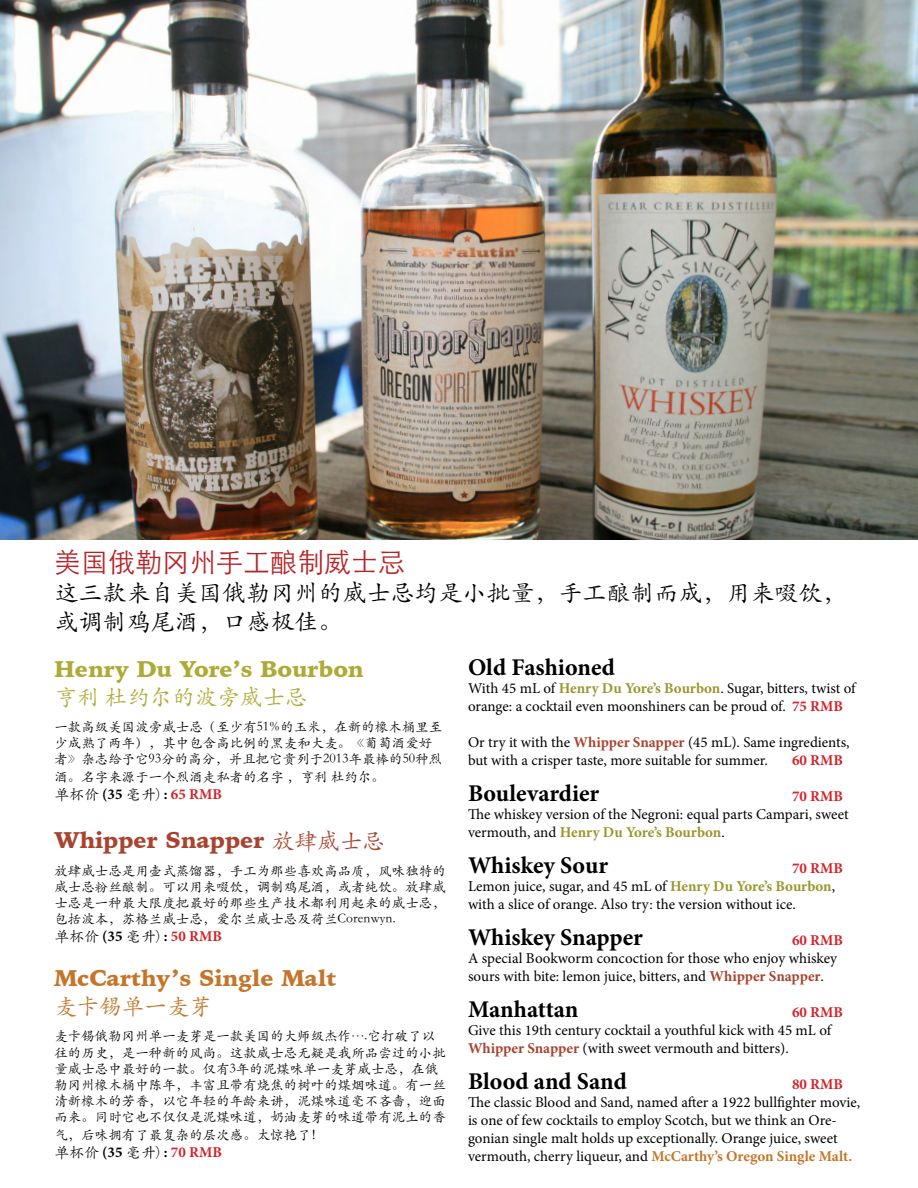
<style>
.page{position:relative;width:918px;height:1188px;background:#fff}
.page>*{position:absolute;margin:0;border:0;box-sizing:border-box;transform-origin:0 0}
.t1{font:300 27px "ST Heiti SC";color:#b72325}
.t2{font:700 24px "Minion Pro";color:#000}
.t3{font:24px/28.8px "ST Kaiti";color:#000}
.t4{font:900 22.5px "Iowan Old Style";color:#adab35}
.t5{font:900 22.5px "Iowan Old Style";color:#c57529}
.t6{font:900 22.5px "Iowan Old Style";color:#a84330}
.t7{font:22.5px "ST Kaiti";color:#adab35}
.t8{font:22.5px "ST Kaiti";color:#c57529}
.t9{font:15px/18px "Minion Pro";color:#000}
.t10{font:15px "ST Kaiti";color:#000}
.t11{font:700 15px "Minion Pro";color:#d2232a}
.t12{font:13.5px/16.2px "ST Kaiti";color:#000}
.s1{font-family:"Minion Pro";font-weight:700}
.s2{font-family:"Minion Pro";font-weight:700;color:#d2232a}
.s3{font-family:"ST Kaiti";font-weight:400}
.s4{font-weight:700;color:#98972d}
.s5{font-weight:700;color:#d2232a}
.s6{font-weight:700;color:#a84330}
.s7{font-weight:700;color:#c57529}
</style>
<div class="page">
<img style="left:0;top:0;width:917px;height:540px">
<h1 class="t1" style="left:54px;top:539px;width:352px">美国俄勒冈州手工酿制威士忌</h1>
<h2 class="t3" style="left:54px;top:578px;width:793px">这三款来自美国俄勒冈州的威士忌均是小批量，手工酿制而成，用来啜饮，或调制鸡尾酒，口感极佳。</h2>
<h3 class="t4" style="left:54px;top:654px;width:311px">Henry Du Yore’s Bourbon</h3>
<h3 class="t7" style="left:54px;top:683px;width:255px">亨利 杜约尔的波旁威士忌</h3>
<p class="t12" style="left:54px;top:718px;width:390px">一款高级美国波旁威士忌（至少有51%的玉米，在新的橡木桶里至少成熟了两年），其中包含高比例的黑麦和大麦。《葡萄酒爱好者》杂志给予它93分的高分，并且把它贵列于2013年最棒的50种烈</p>
<p class="t12" style="left:54px;top:768px;width:332px">酒。名字来源于一个烈酒走私者的名字 ，亨利 杜约尔。</p>
<p class="t10" style="left:54px;top:785px;width:169px">单杯价 <span class="s1">(35</span> 毫升) <span class="s1">:</span> <span class="s2">65 RMB</span></p>
<h3 class="t6" style="left:54px;top:825px;width:332px">Whipper Snapper <span class="s3">放肆威士忌</span></h3>
<p class="t12" style="left:54px;top:862px;width:393px;text-align:justify">放肆威士忌是用壶式蒸馏器，手工为那些喜欢高品质，风味独特的威士忌粉丝酿制。可以用来啜饮，调制鸡尾酒，或者纯饮。放肆威士忌是一种最大限度把最好的那些生产技术都利用起来的威士忌，包括波本，苏格兰威士忌，爱尔兰威士忌及荷兰Corenwyn.</p>
<p class="t10" style="left:54px;top:927px;width:169px">单杯价 <span class="s1">(35</span> 毫升) <span class="s1">:</span> <span class="s2">50 RMB</span></p>
<h3 class="t5" style="left:54px;top:963px;width:284px">McCarthy’s Single Malt</h3>
<h3 class="t8" style="left:54px;top:992px;width:159px">麦卡锡单一麦芽</h3>
<p class="t12" style="left:54px;top:1027px;width:393px">麦卡锡俄勒冈州单一麦芽是一款美国的大师级杰作….它打破了以往的历史，是一种新的风尚。这款威士忌无疑是我所品尝过的小批量威士忌中最好的一款。仅有3年的泥煤味单一麦芽威士忌，在俄勒冈州橡木桶中陈年，丰富且带有烧焦的树叶的煤烟味道。有一丝清新橡木的芳香，以它年轻的年龄来讲，泥煤味道毫不吝啬，迎面而来。同时它也不仅仅是泥煤味道，奶油麦芽的味道带有泥土的香</p>
<p class="t12" style="left:54px;top:1126px;width:271px">气，后味拥有了最复杂的层次感。太惊艳了！</p>
<p class="t10" style="left:54px;top:1143px;width:169px">单杯价 <span class="s1">(35</span> 毫升) <span class="s1">:</span> <span class="s2">70 RMB</span></p>
<h2 class="t2" style="left:468px;top:651px;width:148px">Old Fashioned</h2>
<p class="t9" style="left:468px;top:679px;width:389px">With 45 mL of <span class="s4">Henry Du Yore’s Bourbon</span>. Sugar, bitters, twist of orange: a cocktail even moonshiners can be proud of. <span class="s5">75 RMB</span></p>
<p class="t9" style="left:468px;top:733px;width:383px">Or try it with the <span class="s6">Whipper Snapper</span> (45 mL). Same ingredients, but with a crisper taste, more suitable for summer.</p>
<p class="t11" style="left:792px;top:750px;width:53px">60 RMB</p>
<h2 class="t2" style="left:468px;top:777px;width:133px">Boulevardier</h2>
<p class="t11" style="left:792px;top:786px;width:53px">70 RMB</p>
<p class="t9" style="left:468px;top:805px;width:382px">The whiskey version of the Negroni: equal parts Campari, sweet vermouth, and <span class="s4">Henry Du Yore’s Bourbon</span>.</p>
<h2 class="t2" style="left:468px;top:849px;width:142px">Whiskey Sour</h2>
<p class="t9" style="left:468px;top:859px;width:377px;text-indent:324px"><span class="s5">70 RMB<br></span>Lemon juice, sugar, and 45 mL of <span class="s4">Henry Du Yore’s Bourbon</span>, with a slice of orange. Also try: the version without ice.</p>
<h2 class="t2" style="left:468px;top:921px;width:176px">Whiskey Snapper</h2>
<p class="t11" style="left:792px;top:930px;width:53px">60 RMB</p>
<p class="t9" style="left:468px;top:949px;width:371px">A special Bookworm concoction for those who enjoy whiskey sours with bite: lemon juice, bitters, and <span class="s6">Whipper Snapper</span>.</p>
<h2 class="t2" style="left:468px;top:993px;width:112px">Manhattan</h2>
<p class="t11" style="left:792px;top:1002px;width:53px">60 RMB</p>
<p class="t9" style="left:468px;top:1021px;width:365px">Give this 19th century cocktail a youthful kick with 45 mL of<br><span class="s6">Whipper Snapper</span> (with sweet vermouth and bitters).</p>
<h2 class="t2" style="left:468px;top:1065px;width:161px">Blood and Sand</h2>
<p class="t11" style="left:792px;top:1074px;width:53px">80 RMB</p>
<p class="t9" style="left:468px;top:1093px;width:394px">The classic Blood and Sand, named after a 1922 bullfighter movie, is one of few cocktails to employ Scotch, but we think an Ore&shy;gonian single malt holds up exceptionally. Orange juice, sweet vermouth, cherry liqueur, and <span class="s7">McCarthy’s Oregon Single Malt.</span></p>
</div>
